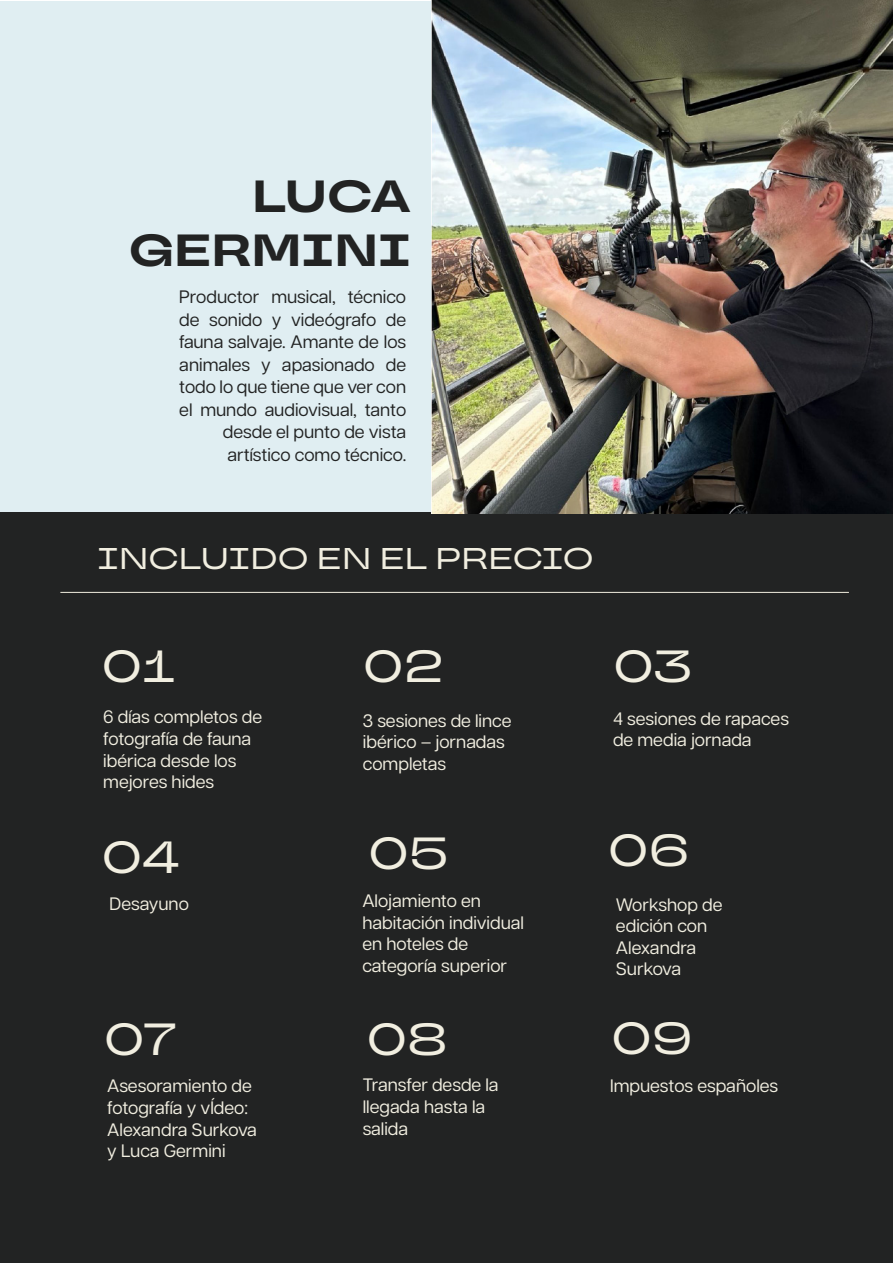
<style>
.page{position:relative;width:893px;height:1263px;background:#fff}
.page>*{position:absolute;margin:0;border:0;box-sizing:border-box;transform-origin:0 0}
.t1{font:500 45px "TT Travels Next";color:#f1eee0}
.t2{font:700 45px/54px "TT Travels Next";color:#222323;text-align:right}
.t3{font:500 30px "TT Travels Next";color:#f1eee0}
.t4{font:18px/21.6px "Articulat CF";color:#f1eee0}
.t5{font:18px/22.5px "Articulat CF";color:#222323;text-align:right}
</style>
<div class="page">
<div style="left:0;top:2px;width:893px;height:510px;background:#e0eef2"></div>
<div style="left:0;top:512px;width:893px;height:751px;background:#222323"></div>
<hr style="left:60px;top:592px;width:789px;height:1px;background:#f1eee0">
<img style="left:431px;top:0;width:462px;height:513px">
<h1 class="t2" style="left:129px;top:170px;width:284px">LUCA<br>GERMINI</h1>
<p class="t5" style="left:179px;top:284px;width:228px">Productor musical, técnico de sonido y videógrafo de fauna salvaje. Amante de los animales y apasionado de todo lo que tiene que ver con el mundo audiovisual, tanto desde el punto de vista artístico como técnico.</p>
<h2 class="t3" style="left:97px;top:539px;width:498px">INCLUIDO EN EL PRECIO</h2>
<h1 class="t1" style="left:101px;top:638px;width:75px">01</h1>
<h1 class="t1" style="left:363px;top:637px;width:82px">02</h1>
<h1 class="t1" style="left:613px;top:637px;width:81px">03</h1>
<p class="t4" style="left:103px;top:705px;width:160px">6 días completos de fotografía de fauna ibérica desde los mejores hides</p>
<p class="t4" style="left:363px;top:708px;width:150px">3 sesiones de lince ibérico – jornadas completas</p>
<p class="t4" style="left:613px;top:706px;width:177px">4 sesiones de rapaces de media jornada</p>
<h1 class="t1" style="left:101px;top:828px;width:80px">04</h1>
<h1 class="t1" style="left:368px;top:824px;width:82px">05</h1>
<h1 class="t1" style="left:608px;top:821px;width:83px">06</h1>
<p class="t4" style="left:110px;top:892px;width:81px">Desayuno</p>
<p class="t4" style="left:362px;top:889px;width:163px">Alojamiento en habitación individual en hoteles de categoría superior</p>
<p class="t4" style="left:616px;top:892px;width:108px">Workshop de edición con<br>Alexandra<br>Surkova</p>
<h1 class="t1" style="left:104px;top:1010px;width:75px">07</h1>
<h1 class="t1" style="left:366px;top:1010px;width:82px">08</h1>
<h1 class="t1" style="left:611px;top:1009px;width:83px">09</h1>
<p class="t4" style="left:107px;top:1074px;width:151px">Asesoramiento de fotografía y vÍdeo:<br>Alexandra Surkova y Luca Germini</p>
<p class="t4" style="left:610px;top:1073px;width:170px">Impuestos españoles</p>
<p class="t4" style="left:363px;top:1073px;width:137px">Transfer desde la llegada hasta la salida</p>
</div>
